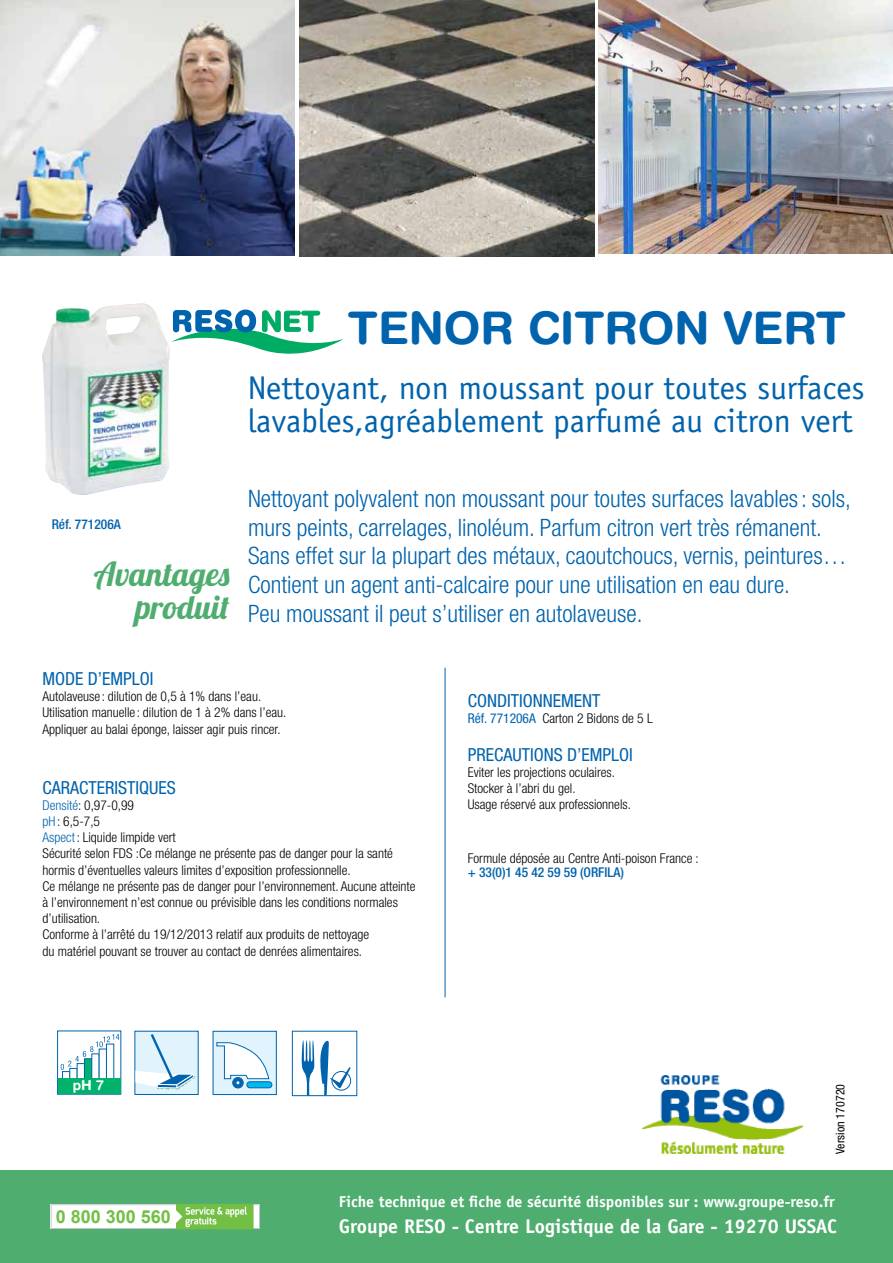
<style>
.page{position:relative;width:893px;height:1263px;background:#fff}
.page>*{position:absolute;margin:0;border:0;box-sizing:border-box;transform-origin:0 0}
.t1{font:700 45px "Helvetica Rounded";color:#0063ad}
.t2{font:33px/33px "Officina Sans";color:#0063ad}
.t3{font:33px/33px "Lobster 1.4";color:#4fad6f;text-align:right}
.t4{font:300 condensed 24px/28.8px "Helvetica Neue LT";color:#0063ad}
.t5{font:700 19.8px "Officina Sans";color:#fff}
.t6{font:condensed 18px "Helvetica Neue LT";color:#0063ad}
.t7{font:700 18px "Arial";color:#72bf44}
.t8{font:700 15.75px "Officina Sans";color:#fff}
.t9{font:700 13.8px "Helvetica Rounded";color:#fff}
.t10{font:300 condensed 13.5px/16.2px "Helvetica Neue LT";color:#000}
.t11{font:500 condensed 13.5px "Helvetica Neue";color:#0063ad}
.t12{font:condensed 12px "Helvetica Neue LT";color:#000}
.s1{color:#0063ad}
.s2{font-weight:400;color:#0063ad}
</style>
<div class="page">
<svg style="left:171px;top:309px;width:172px;height:45px"></svg>
<img style="left:598px;top:0;width:295px;height:254px">
<div style="left:0;top:1170px;width:893px;height:93px;background:#4fad6f"></div>
<img style="left:642px;top:1075px;width:162px;height:78px">
<hr style="left:445px;top:668px;width:1px;height:329px;background:#0063ad">
<img style="left:300px;top:1px;width:295px;height:255px">
<img style="left:0;top:0;width:295px;height:255px">
<img style="left:42px;top:303px;width:128px;height:192px">
<div style="left:135px;top:1031px;width:63px;height:63px;background:#e1f4fd"></div>
<div style="left:135px;top:1031px;width:64px;height:64px;border:1px solid #0063ad"></div>
<svg style="left:135px;top:1034px;width:61px;height:56px"></svg>
<div style="left:213px;top:1031px;width:63px;height:63px;background:#e1f4fd"></div>
<div style="left:213px;top:1031px;width:64px;height:64px;border:1px solid #0063ad"></div>
<div style="left:233px;top:1077px;width:10px;height:11px;background:#0066ae;border-radius:50%"></div>
<div style="left:232px;top:1077px;width:12px;height:11px;border:1px solid #0066ae;border-radius:50%"></div>
<svg style="left:216px;top:1042px;width:53px;height:42px"></svg>
<div style="left:247px;top:1082px;width:25px;height:6px;background:#00b9f1;border-radius:3px"></div>
<div style="left:247px;top:1081px;width:25px;height:7px;border:1px solid #0063ad;border-radius:3px"></div>
<div style="left:57px;top:1030px;width:64px;height:65px;border:1px solid #0063ad"></div>
<div style="left:62px;top:1071px;width:8px;height:15px;background:#fff;border:1px solid #0066ae"></div>
<svg style="left:77px;top:1063px;width:8px;height:25px"></svg>
<div style="left:84px;top:1058px;width:8px;height:30px;background:#00b26b;border:1px solid #0063ad"></div>
<svg style="left:99px;top:1049px;width:8px;height:39px"></svg>
<div style="left:106px;top:1044px;width:8px;height:44px;background:#fff;border:1px solid #0066ae"></div>
<div style="left:58px;top:1078px;width:62px;height:16px;background:#00b26b"></div>
<svg style="left:61px;top:1034px;width:58px;height:36px"></svg>
<div style="left:292px;top:1031px;width:65px;height:65px;background:#fff;border:1px solid #0063ad"></div>
<svg style="left:302px;top:1040px;width:49px;height:56px"></svg>
<svg style="left:51px;top:1204px;width:209px;height:25px;background:#d0e7c2"></svg>
<h1 class="t1" style="left:348px;top:300px;width:499px">TENOR CITRON VERT</h1>
<h2 class="t2" style="left:248px;top:371px;width:618px">Nettoyant, non moussant pour toutes surfaces lavables,agréablement parfumé au citron vert</h2>
<p class="t11" style="left:52px;top:516px;width:71px">Réf. 771206A</p>
<h2 class="t3" style="left:94px;top:557px;width:137px">Avantages produit</h2>
<p class="t4" style="left:248px;top:484px;width:604px">Nettoyant polyvalent non moussant pour toutes surfaces lavables: sols, murs peints, carrelages, linoléum. Parfum citron vert très rémanent.<br>Sans effet sur la plupart des métaux, caoutchoucs, vernis, peintures… Contient un agent anti-calcaire pour une utilisation en eau dure.<br>Peu moussant il peut s’utiliser en autolaveuse.</p>
<h3 class="t6" style="left:43px;top:668px;width:113px">MODE D’EMPLOI</h3>
<p class="t10" style="left:43px;top:688px;width:245px">Autolaveuse : dilution de 0,5 à 1% dans l’eau.<br>Utilisation manuelle : dilution de 1 à 2% dans l’eau.<br>Appliquer au balai éponge, laisser agir puis rincer.</p>
<h3 class="t6" style="left:43px;top:777px;width:135px">CARACTERISTIQUES</h3>
<p class="t10" style="left:43px;top:797px;width:375px"><span class="s1">Densité</span>: 0,97-0,99<br><span class="s1">pH</span>: 6,5-7,5<br><span class="s1">Aspect</span> : Liquide limpide vert<br>Sécurité selon FDS :Ce mélange ne présente pas de danger pour la santé hormis d’éventuelles valeurs limites d’exposition professionnelle.<br>Ce mélange ne présente pas de danger pour l’environnement. Aucune atteinte à l’environnement n’est connue ou prévisible dans les conditions normales d’utilisation.<br>Conforme à l’arrêté du 19/12/2013 relatif aux produits de nettoyage<br>du matériel pouvant se trouver au contact de denrées alimentaires.</p>
<p class="t9" style="left:73px;top:1077px;width:33px">pH 7</p>
<h3 class="t6" style="left:468px;top:690px;width:134px">CONDITIONNEMENT</h3>
<p class="t10" style="left:468px;top:710px;width:186px"><span class="s2">Réf. 771206A</span> Carton 2 Bidons de 5 L</p>
<h3 class="t6" style="left:468px;top:744px;width:167px">PRECAUTIONS D’EMPLOI</h3>
<p class="t10" style="left:468px;top:764px;width:165px">Eviter les projections oculaires.<br>Stocker à l’abri du gel.<br>Usage réservé aux professionnels.</p>
<p class="t10" style="left:468px;top:850px;width:233px">Formule déposée au Centre Anti-poison France :</p>
<p class="t11" style="left:468px;top:864px;width:158px">+ 33(0)1 45 42 59 59 (ORFILA)</p>
<p class="t12" style="left:833px;top:1154px;width:71px;rotate:-90deg">Version 170720</p>
<h3 class="t7" style="left:56px;top:1205px;width:117px">0 800 300 560</h3>
<p class="t8" style="left:339px;top:1192px;width:497px">Fiche technique et fiche de sécurité disponibles sur : www.groupe-reso.fr</p>
<h3 class="t5" style="left:339px;top:1214px;width:500px">Groupe RESO - Centre Logistique de la Gare - 19270 USSAC</h3>
</div>
